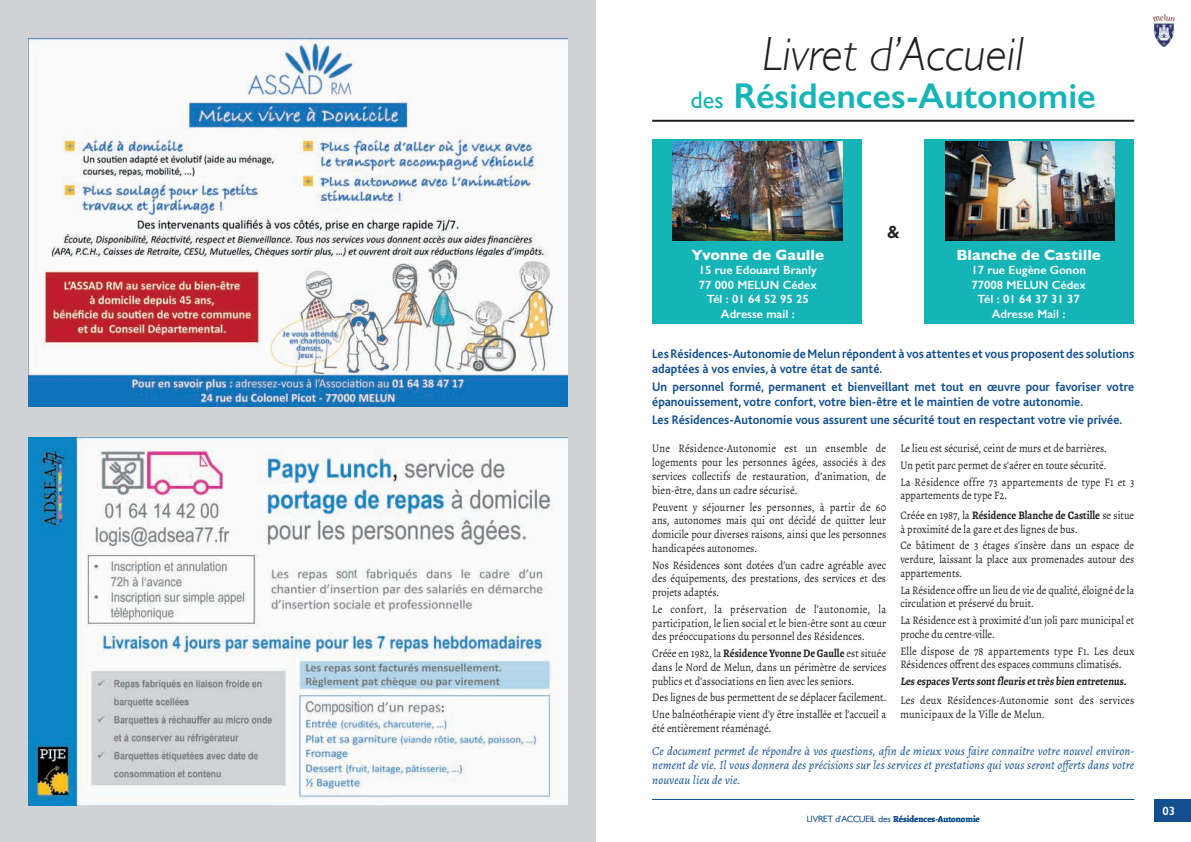
<style>
.page{position:relative;width:1191px;height:842px;background:#fff}
.page>*{position:absolute;margin:0;border:0;box-sizing:border-box;transform-origin:0 0}
.t1{font:italic 300 48px "Gill Sans";color:#231f20}
.t2{font:600 36px "Gill Sans";color:#15b4b6}
.t3{font:600 18px "Gill Sans";color:#231f20}
.t4{font:700 15px "Gill Sans";color:#fff}
.t5{font:700 13px/15px "Bliss";color:#134f8f;scale:.95 1}
.t6{font:italic 12px/14.4px "Alegreya";letter-spacing:.01em;color:#134f8f;text-align:justify}
.t7{font:600 12px/14.4px "Gill Sans";color:#fff;text-align:center}
.t8{font:11.5px/13.8px "Alegreya";color:#231f20;scale:.9 1}
.t9{font:11.5px/13.8px "Alegreya";letter-spacing:.02em;color:#231f20;scale:.9 1}
.t10{font:700 11.5px "Alegreya";color:#231f20;scale:.9 1}
.t11{font:700 9px "Alegreya";color:#134f8f}
.s1{font-weight:400;font-size:24px}
.s2{font-weight:700}
.s3{font-family:"Gill Sans";font-weight:300}
</style>
<div class="page">
<img style="left:1152px;top:14px;width:23px;height:32px">
<div style="left:652px;top:139px;width:210px;height:184px;background:#15b4b6"></div>
<div style="left:924px;top:139px;width:210px;height:184px;background:#15b4b6"></div>
<hr style="left:652px;top:120px;width:482px;height:2px;background:#231f20">
<div style="left:0;top:0;width:595px;height:842px;background:#d1d2d4"></div>
<div style="left:1154px;top:799px;width:37px;height:23px;background:#134f8f"></div>
<hr style="left:652px;top:799px;width:482px;height:1px;background:#134f8f">
<img style="left:672px;top:142px;width:170px;height:99px">
<img style="left:945px;top:142px;width:169px;height:99px">
<img style="left:28px;top:38px;width:539px;height:369px">
<img style="left:28px;top:437px;width:539px;height:369px">
<h1 class="t1" style="left:762px;top:27px;width:263px">Livret d’Accueil</h1>
<h2 class="t2" style="left:690px;top:74px;width:407px"><span class="s1">des</span> Résidences-Autonomie</h2>
<h3 class="t4" style="left:691px;top:243px;width:134px">Yvonne de Gaulle</h3>
<p class="t7" style="left:699px;top:263px;width:119px">15 rue Edouard Branly<br>77 000 MELUN Cédex<br>Tél : 01 64 52 95 25<br>Adresse mail :</p>
<h3 class="t3" style="left:887px;top:221px;width:14px">&amp;</h3>
<h3 class="t4" style="left:956px;top:243px;width:146px">Blanche de Castille</h3>
<p class="t7" style="left:971px;top:263px;width:116px">17 rue Eugène Gonon<br>77008 MELUN Cédex<br>Tél : 01 64 37 31 37<br>Adresse Mail :</p>
<p class="t5" style="left:652px;top:346px;width:509px">Les Résidences-Autonomie de Melun répondent à vos attentes et vous proposent des solutions adaptées à vos envies, à votre état de santé.</p>
<p class="t5" style="left:652px;top:379px;width:509px">Un personnel formé, permanent et bienveillant met tout en œuvre pour favoriser votre épanouissement, votre confort, votre bien-être et le maintien de votre autonomie.</p>
<p class="t5" style="left:652px;top:412px;width:496px">Les Résidences-Autonomie vous assurent une sécurité tout en respectant votre vie privée.</p>
<p class="t8" style="left:652px;top:442px;width:261px;text-align:justify">Une Résidence-Autonomie est un ensemble de logements pour les personnes âgées, associés à des services collectifs de restauration, d’animation, de bien-être, dans un cadre sécurisé.</p>
<p class="t8" style="left:652px;top:500px;width:261px;text-align:justify">Peuvent y séjourner les personnes, à partir de 60 ans, autonomes mais qui ont décidé de quitter leur domicile pour diverses raisons, ainsi que les personnes handicapées autonomes.</p>
<p class="t8" style="left:652px;top:558px;width:261px;text-align:justify">Nos Résidences sont dotées d’un cadre agréable avec des équipements, des prestations, des services et des projets adaptés.</p>
<p class="t8" style="left:652px;top:602px;width:261px;text-align:justify">Le confort, la préservation de l’autonomie, la participation, le lien social et le bien-être sont au cœur des préoccupations du personnel des Résidences.</p>
<p class="t8" style="left:652px;top:646px;width:261px;text-align:justify">Créée en 1982, la <span class="s2">Résidence Yvonne De Gaulle</span> est située dans le Nord de Melun, dans un périmètre de services publics et d’associations en lien avec les seniors.</p>
<p class="t8" style="left:652px;top:689px;width:261px;line-height:16.6px">Des lignes de bus permettent de se déplacer facilement.<br>Une balnéothérapie vient d’y être installée et l’accueil a</p>
<p class="t8" style="left:652px;top:721px;width:134px">été entièrement réaménagé.</p>
<p class="t8" style="left:900px;top:440px;width:261px;line-height:16.6px">Le lieu est sécurisé, ceint de murs et de barrières.<br>Un petit parc permet de s’aérer en toute sécurité.<br>La Résidence offre 73 appartements de type F1 et 3</p>
<p class="t8" style="left:900px;top:486px;width:261px;line-height:19.5px">appartements de type F2.<br>Créée en 1987, la <span class="s2">Résidence Blanche de Castille</span> se situe</p>
<p class="t8" style="left:900px;top:521px;width:261px;line-height:16.6px">à proximité de la gare et des lignes de bus.<br>Ce bâtiment de 3 étages s’insère dans un espace de</p>
<p class="t8" style="left:900px;top:552px;width:261px">verdure, laissant la place aux promenades autour des appartements.</p>
<p class="t8" style="left:900px;top:583px;width:261px">La Résidence offre un lieu de vie de qualité, éloigné de la circulation et préservé du bruit.</p>
<p class="t8" style="left:900px;top:613px;width:261px">La Résidence est à proximité d’un joli parc municipal et proche du centre-ville.</p>
<p class="t8" style="left:900px;top:644px;width:261px">Elle dispose de 78 appartements type F1. Les deux<br>Résidences offrent des espaces communs climatisés.</p>
<p class="t10" style="left:900px;top:674px;width:254px">Les espaces Verts sont fleuris et très bien entretenus.</p>
<p class="t9" style="left:900px;top:694px;width:261px">Les deux Résidences-Autonomie sont des services municipaux de la Ville de Melun.</p>
<p class="t6" style="left:652px;top:744px;width:483px">Ce document permet de répondre à vos questions, afin de mieux vous faire connaitre votre nouvel environ&shy;nement de vie. Il vous donnera des précisions sur les services et prestations qui vous seront offerts dans votre nouveau lieu de vie.</p>
<p class="t11" style="left:806px;top:813px;width:175px"><span class="s3">LIVRET d’ACCUEIL des</span> Résidences-Autonomie</p>
<p class="t7" style="left:1162px;top:804px;width:14px">03</p>
</div>
